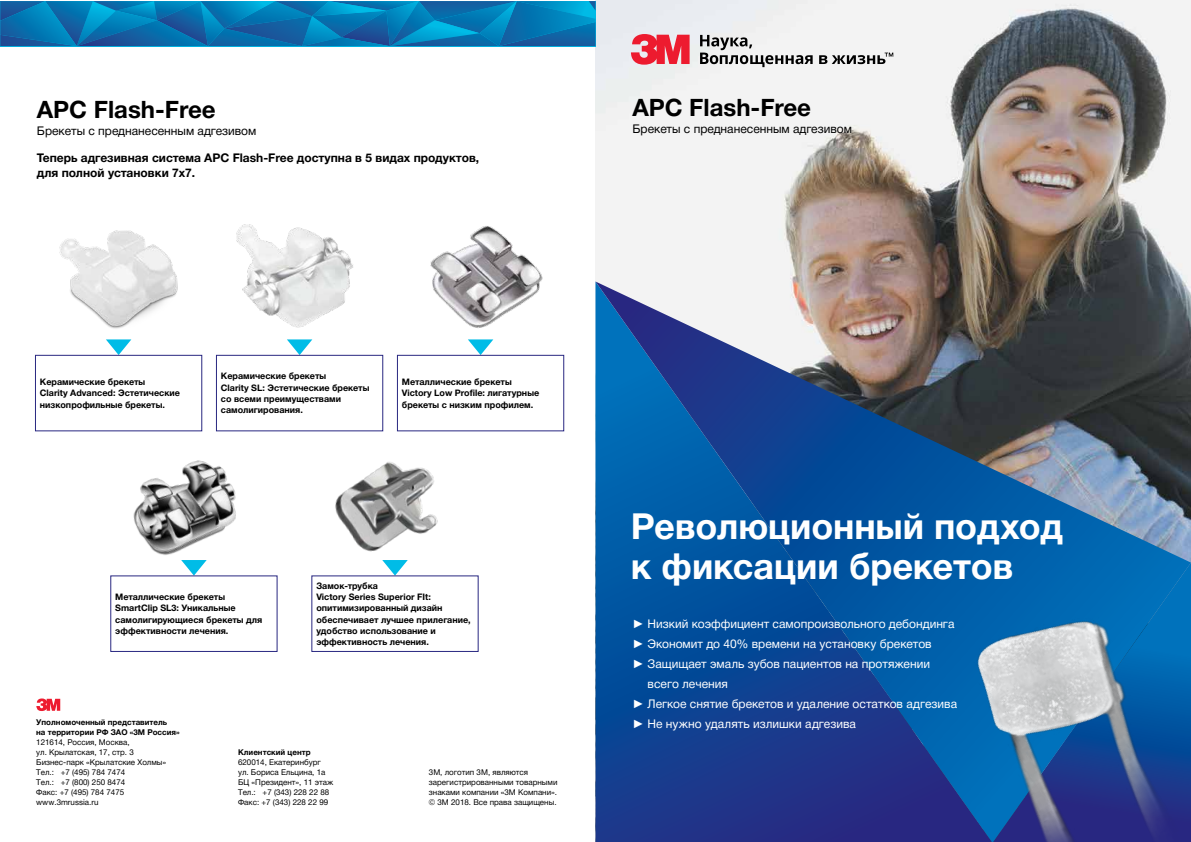
<style>
.page{position:relative;width:1191px;height:842px;background:#fff}
.page>*{position:absolute;margin:0;border:0;box-sizing:border-box;transform-origin:0 0}
.t1{font:700 36px/39.6px "Helvetica Neue Cyr";color:#fff}
.t2{font:700 24px "Helvetica Neue Cyr";color:#000}
.t3{font:12px "Helvetica Neue Cyr";color:#fff}
.t4{font:700 12px/15px "Helvetica Neue Cyr";color:#000}
.t5{font:12px "Helvetica Neue Cyr";color:#000}
.t6{font:700 9px/11.2px "Helvetica Neue Cyr";color:#000}
.t7{font:8px/10px "Helvetica Neue Cyr";color:#000}
.t8{font:700 8px/10px "Helvetica Neue Cyr";color:#000}
.s1{font-family:"Arial"}
</style>
<div class="page">
<img style="left:595px;top:0;width:596px;height:281px">
<svg style="left:631px;top:34px;width:58px;height:31px;background:#ec5464"></svg>
<svg style="left:700px;top:35px;width:193px;height:32px"></svg>
<svg style="left:36px;top:698px;width:24px;height:13px"></svg>
<svg style="left:595px;top:281px;width:596px;height:561px;background:#27568e"></svg>
<img style="left:970px;top:613px;width:216px;height:229px">
<svg style="left:106px;top:339px;width:25px;height:16px"></svg>
<div style="left:35px;top:355px;width:167px;height:76px;border:1px solid #282781"></div>
<svg style="left:468px;top:339px;width:25px;height:16px"></svg>
<div style="left:397px;top:355px;width:167px;height:76px;border:1px solid #282781"></div>
<svg style="left:287px;top:339px;width:25px;height:16px"></svg>
<div style="left:216px;top:355px;width:167px;height:76px;border:1px solid #282781"></div>
<svg style="left:382px;top:564px;width:26px;height:12px"></svg>
<div style="left:311px;top:576px;width:167px;height:76px;border:1px solid #282781"></div>
<svg style="left:181px;top:567px;width:26px;height:9px"></svg>
<div style="left:110px;top:576px;width:167px;height:76px;border:1px solid #282781"></div>
<img style="left:133px;top:460px;width:103px;height:107px">
<img style="left:59px;top:230px;width:119px;height:99px">
<img style="left:430px;top:226px;width:113px;height:102px">
<img style="left:236px;top:224px;width:117px;height:104px">
<img style="left:335px;top:462px;width:103px;height:102px">
<svg style="left:0;top:1px;width:595px;height:45px;background:#0876b2"></svg>
<h2 class="t2" style="left:37px;top:96px;width:180px">APC Flash-Free</h2>
<h3 class="t5" style="left:37px;top:124px;width:221px">Брекеты с преднанесенным адгезивом</h3>
<h3 class="t4" style="left:37px;top:150px;width:444px">Теперь адгезивная система APC Flash-Free доступна в 5 видах продуктов, для полной установки 7х7.</h3>
<h2 class="t2" style="left:632px;top:95px;width:180px">APC Flash-Free</h2>
<h3 class="t5" style="left:632px;top:123px;width:221px">Брекеты с преднанесенным адгезивом</h3>
<p class="t6" style="left:221px;top:371px;width:150px">Керамические брекеты<br>Clarity SL: Эстетические брекеты со всеми преимуществами самолигирования.</p>
<p class="t6" style="left:40px;top:376px;width:142px">Керамические брекеты<br>Clarity Advanced: Эстетические низкопрофильные брекеты.</p>
<p class="t6" style="left:402px;top:376px;width:139px">Металлические брекеты<br>Victory Low Profile: лигатурные брекеты с низким профилем.</p>
<p class="t6" style="left:115px;top:591px;width:148px">Металлические брекеты<br>SmartClip SL3: Уникальные самолигирующиеся брекеты для эффективности лечения.</p>
<p class="t6" style="left:316px;top:580px;width:156px">Замок-трубка<br>Victory Series Superior FIt: опитимизированный дизайн обеспечивает лучшее прилегание, удобство использование и эффективность лечения.</p>
<p class="t8" style="left:36px;top:717px;width:145px">Уполномоченный представитель<br>на территории РФ ЗАО «3М Россия»</p>
<p class="t7" style="left:36px;top:737px;width:131px">121614, Россия, Москва,<br>ул. Крылатская, 17, стр. 3<br>Бизнес-парк «Крылатские Холмы»<br>Тел.: +7 (495) 784 7474<br>Тел.: +7 (800) 250 8474<br>Факс: +7 (495) 784 7475 www.3mrussia.ru</p>
<p class="t8" style="left:238px;top:747px;width:74px">Клиентский центр</p>
<p class="t7" style="left:238px;top:757px;width:97px">620014, Екатеринбург ул. Бориса Ельцина, 1а<br>БЦ «Президент», 11 этаж<br>Тел.: +7 (343) 228 22 88<br>Факс: +7 (343) 228 22 99</p>
<p class="t7" style="left:429px;top:767px;width:130px">3М, логотип 3М, являются зарегистрированными товарными знаками компании «3M Компани». © 3М 2018. Все права защищены.</p>
<h1 class="t1" style="left:631px;top:507px;width:434px">Революционный подход к фиксации брекетов</h1>
<h3 class="t3" style="left:632px;top:617px;width:324px"><span class="s1">►</span> Низкий коэффициент самопроизвольного дебондинга</h3>
<h3 class="t3" style="left:632px;top:637px;width:301px"><span class="s1">►</span> Экономит до 40% времени на установку брекетов</h3>
<h3 class="t3" style="left:632px;top:657px;width:299px"><span class="s1">►</span> Защищает эмаль зубов пациентов на протяжении</h3>
<h3 class="t3" style="left:647px;top:677px;width:82px">всего лечения</h3>
<h3 class="t3" style="left:632px;top:697px;width:326px"><span class="s1">►</span> Легкое снятие брекетов и удаление остатков адгезива</h3>
<h3 class="t3" style="left:632px;top:717px;width:225px"><span class="s1">►</span> Не нужно удалять излишки адгезива</h3>
</div>
